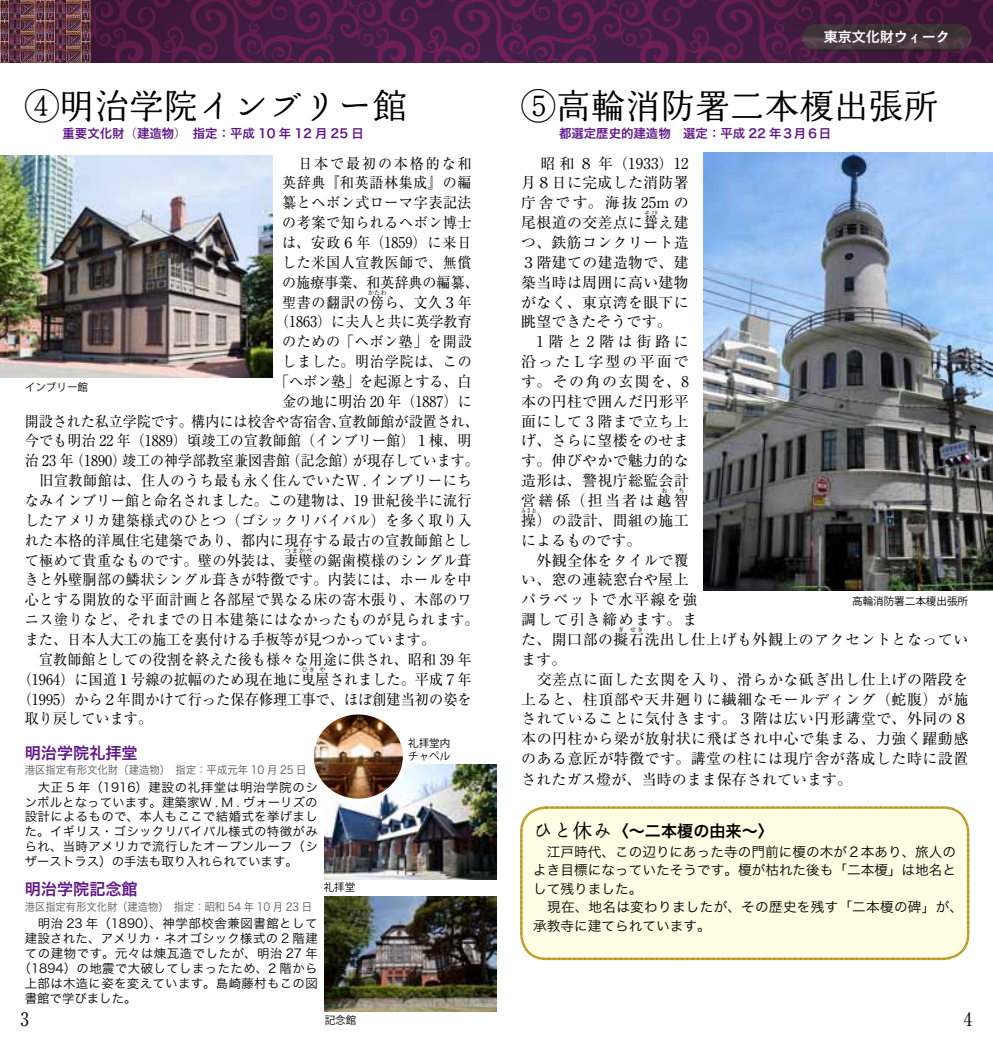
<style>
.page{position:relative;width:993px;height:1042px;background:#fff}
.page>*{position:absolute;margin:0;border:0;box-sizing:border-box;transform-origin:0 0}
.t1{font:34.65px "Marumin Old 90 pv RKSJ H";color:#000}
.t2{font:18.55px "Ryumin Pr 5";color:#000;scale:.9 1}
.t3{font:16.1px "Hira Kaku Pro W6";color:#601886}
.t4{font:16.1px "Hira Kaku Pro W6";color:#000}
.t5{font:14.88px/19.8px "Ryumin Pr 5";letter-spacing:.025em;color:#000}
.t6{font:14.88px "Ryumin Pr 5";letter-spacing:.025em;color:#000;scale:.95 1}
.t7{font:14.88px/19.8px "Ryumin Pr 5";letter-spacing:.05em;color:#000;scale:.94 1}
.t8{font:14.88px/19.8px "Ryumin Pr 5";letter-spacing:.005em;color:#000;scale:.95 1}
.t9{font:14.88px "Ryumin Pr 5";color:#000;scale:.94 1}
.t10{font:14.88px "Ryumin Pr 5";letter-spacing:.025em;color:#000;scale:.94 1}
.t11{font:14.88px "Ryumin Pr 5";letter-spacing:.005em;color:#000;scale:.94 1}
.t12{font:14.88px "Ryumin Pr 5";color:#000;scale:.95 1}
.t13{font:14.88px "Ryumin Pr 5";letter-spacing:.055em;color:#000;scale:.94 1}
.t14{font:14px "Hira Sans Old Std W6 90 pv RKSJ H";color:#fff}
.t15{font:13.65px/18.6px "Hira Kaku Pro W3";color:#000}
.t16{font:12.42px/14.9px "Hira Kaku Pro W3";letter-spacing:.03em;color:#000;text-align:justify}
.t17{font:12.42px "Hira Sans Old Std W6";color:#601886}
.t18{font:12.42px "Hira Kaku Pro W3";color:#000}
.t19{font:11.2px "Hira Kaku Pro W3";color:#595757;scale:.92 1}
.t20{font:11.2px "Hira Kaku Pro W3";color:#595757;scale:.93 1}
.t21{font:10.5px/12.4px "Koz Go Pro";color:#000}
.t22{font:6.12px "Ryumin Pr 5";letter-spacing:.15em;color:#000}
.t23{font:6.12px "Ryumin Pr 5";letter-spacing:.15em;color:#000;scale:.7 1}
.s1{font-family:"Marumin Old 90 pv RKSJ H";font-size:19.78px}
</style>
<div class="page">
<img style="left:324px;top:764px;width:172px;height:115px">
<img style="left:324px;top:896px;width:172px;height:115px">
<img style="left:315px;top:715px;width:89px;height:85px">
<div style="left:310px;top:710px;width:96px;height:92px;border:4px solid #fff;border-radius:50%"></div>
<svg style="left:0;top:0;width:874px;height:63px;background:#4c1d46"></svg>
<svg style="left:874px;top:0;width:118px;height:63px;background:#43173b"></svg>
<img style="left:953px;top:24px;width:12px;height:27px">
<img style="left:802px;top:24px;width:151px;height:27px">
<svg style="left:0;top:0;width:90px;height:62px;background:#693f4a"></svg>
<div style="left:520px;top:806px;width:449px;height:154px;background:#fffde3"></div>
<img style="left:0;top:156px;width:272px;height:222px">
<img style="left:703px;top:152px;width:289px;height:438px">
<p class="t14" style="left:823px;top:26px;width:128px">東京文化財ウィーク</p>
<h1 class="t1" style="left:25px;top:88px;width:383px">④明治学院インブリー館</h1>
<p class="t17" style="left:63px;top:124px;width:303px">重要文化財（建造物）　指定：平成 10 年 12 月 25 日</p>
<p class="t7" style="left:282px;top:152px;width:210px;text-indent:16px">日本で最初の本格的な和英辞典『和英語林集成』の編纂とヘボン式ローマ字表記法の考案で知られるヘボン博士は、安政６年（1859）に来日した米国人宣教医師で、無償の施療事業、和英辞典の編纂、聖書の翻訳の傍ら、文久３年</p>
<h1 class="t1" style="left:521px;top:88px;width:418px">⑤高輪消防署二本榎出張所</h1>
<p class="t17" style="left:559px;top:124px;width:273px">都選定歴史的建造物　選定：平成 22 年３月６日</p>
<p class="t5" style="left:521px;top:152px;width:169px;text-align:justify">　昭和８年（1933）12月８日に完成した消防署庁舎です。海抜 25m の尾根道の交差点に聳え建</p>
<p class="t22" style="left:643px;top:208px;width:15px">そび</p>
<p class="t5" style="left:521px;top:232px;width:169px">つ、鉄筋コンクリート造<br>３階建ての建造物で、建築当時は周囲に高い建物がなく、東京湾を眼下に眺望できたそうです。　1階と2階は街路に沿ったL字型の平面です。その角の玄関を、8本の円柱で囲んだ円形平面にして 3 階まで立ち上げ、さらに望楼をのせます。伸びやかで魅力的な造形は、警視庁総監会計営繕係（担当者は越智</p>
<p class="t22" style="left:368px;top:288px;width:20px">かたわ</p>
<p class="t11" style="left:275px;top:310px;width:210px">（1863）に夫人と共に英学教育</p>
<p class="t7" style="left:282px;top:331px;width:203px">のための「ヘボン塾」を開設</p>
<p class="t13" style="left:282px;top:350px;width:203px">しました。明治学院は、この</p>
<p class="t9" style="left:275px;top:370px;width:210px">「ヘボン塾」を起源とする、白</p>
<p class="t11" style="left:282px;top:389px;width:203px">金の地に明治 20 年（1887）に</p>
<p class="t9" style="left:25px;top:409px;width:484px">開設された私立学院です。構内には校舎や寄宿舎、宣教師館が設置され、</p>
<p class="t10" style="left:25px;top:429px;width:476px">今でも明治 22 年（1889）頃竣工の宣教師館（インブリー館）１棟、明</p>
<p class="t9" style="left:25px;top:449px;width:484px">治 23 年（1890）竣工の神学部教室兼図書館（記念館）が現存しています。</p>
<p class="t6" style="left:25px;top:469px;width:471px">　旧宣教師館は、住人のうち最も永く住んでいたＷ . インブリーにち</p>
<p class="t6" style="left:25px;top:489px;width:471px">なみインブリー館と命名されました。この建物は、19 世紀後半に流行</p>
<p class="t6" style="left:25px;top:509px;width:471px">したアメリカ建築様式のひとつ（ゴシックリバイバル）を多く取り入</p>
<p class="t6" style="left:25px;top:528px;width:471px">れた本格的洋風住宅建築であり、都内に現存する最古の宣教師館とし</p>
<p class="t6" style="left:25px;top:548px;width:472px">て極めて貴重なものです。壁の外装は、妻壁の鋸歯模様のシングル葺</p>
<p class="t21" style="left:25px;top:381px;width:65px">インブリー館</p>
<p class="t22" style="left:661px;top:486px;width:8px">お</p>
<p class="t22" style="left:678px;top:486px;width:8px">ち</p>
<p class="t5" style="left:521px;top:509px;width:169px">操）の設計、間組の施工</p>
<p class="t23" style="left:521px;top:506px;width:22px">みさお</p>
<p class="t5" style="left:521px;top:529px;width:448px">によるものです。<br>　外観全体をタイルで覆<br>い、窓の連続窓台や屋上<br>パラペットで水平線を強<br>調して引き締めます。ま<br>た、開口部の擬石洗出し仕上げも外観上のアクセントとなってい</p>
<p class="t22" style="left:284px;top:546px;width:29px">つまかべ</p>
<p class="t6" style="left:25px;top:568px;width:472px">きと外壁胴部の鱗状シングル葺きが特徴です。内装には、ホールを中</p>
<p class="t6" style="left:25px;top:588px;width:471px">心とする開放的な平面計画と各部屋で異なる床の寄木張り、木部のワ</p>
<p class="t6" style="left:25px;top:608px;width:479px">ニス塗りなど、それまでの日本建築にはなかったものが見られます。</p>
<p class="t12" style="left:25px;top:628px;width:433px">また、日本人大工の施工を裏付ける手板等が見つかっています。</p>
<p class="t8" style="left:25px;top:648px;width:472px">　宣教師館としての役割を終えた後も様々な用途に供され、昭和 39 年</p>
<p class="t8" style="left:18px;top:668px;width:479px">（1964）に国道１号線の拡幅のため現在地に曳屋されました。平成７年</p>
<p class="t21" style="left:851px;top:595px;width:117px">高輪消防署二本榎出張所</p>
<p class="t22" style="left:617px;top:625px;width:8px">ぎ</p>
<p class="t22" style="left:629px;top:625px;width:15px">せき</p>
<p class="t5" style="left:521px;top:648px;width:448px">ます。<br>　交差点に面した玄関を入り、滑らかな砥ぎ出し仕上げの階段を上ると、柱頂部や天井廻りに繊細なモールディング（蛇腹）が施されていることに気付きます。３階は広い円形講堂で、外同の８本の円柱から梁が放射状に飛ばされ中心で集まる、力強く躍動感のある意匠が特徴です。講堂の柱には現庁舎が落成した時に設置されたガス燈が、当時のまま保存されています。</p>
<p class="t4" style="left:533px;top:816px;width:242px"><span class="s1">ひと休み</span>〈～二本榎の由来～〉</p>
<p class="t15" style="left:533px;top:841px;width:431px">　江戸時代、この辺りにあった寺の門前に榎の木が２本あり、旅人のよき目標になっていたそうです。榎が枯れた後も「二本榎」は地名として残りました。<br>　現在、地名は変わりましたが、その歴史を残す「二本榎の碑」が、承教寺に建てられています。</p>
<p class="t22" style="left:302px;top:665px;width:15px">ひき</p>
<p class="t22" style="left:319px;top:665px;width:8px">や</p>
<p class="t8" style="left:25px;top:688px;width:471px;text-indent:-7px">（1995）から２年間かけて行った保存修理工事で、ほぼ創建当初の姿を取り戻しています。</p>
<p class="t21" style="left:408px;top:737px;width:44px">礼拝堂内チャペル</p>
<p class="t3" style="left:25px;top:738px;width:114px">明治学院礼拝堂</p>
<p class="t20" style="left:25px;top:760px;width:304px">港区指定有形文化財（建造物）　指定：平成元年 10 月 25 日</p>
<p class="t16" style="left:25px;top:778px;width:294px">　大正 5 年（1916）建設の礼拝堂は明治学院のシンボルとなっています。建築家Ｗ . Ｍ . ヴォーリズの設計によるもので、本人もここで結婚式を挙げました。イギリス・ゴシックリバイバル様式の特徴がみられ、当時アメリカで流行したオープンルーフ（シザーストラス）の手法も取り入れられています。</p>
<p class="t3" style="left:25px;top:875px;width:114px">明治学院記念館</p>
<p class="t19" style="left:25px;top:896px;width:313px">港区指定有形文化財（建造物）　指定：昭和 54 年 10 月 23 日</p>
<p class="t16" style="left:25px;top:915px;width:294px">　明治 23 年（1890）、神学部校舎兼図書館として</p>
<p class="t16" style="left:25px;top:930px;width:294px">建設された、アメリカ・ネオゴシック様式の 2 階建</p>
<p class="t16" style="left:25px;top:945px;width:294px">ての建物です。元々は煉瓦造でしたが、明治 27 年</p>
<p class="t16" style="left:19px;top:960px;width:300px">（1894）の地震で大破してしまったため、2 階から</p>
<p class="t16" style="left:25px;top:974px;width:294px">上部は木造に姿を変えています。島崎藤村もこの図</p>
<p class="t18" style="left:25px;top:987px;width:113px">書館で学びました。</p>
<p class="t2" style="left:21px;top:1004px;width:11px">3</p>
<p class="t2" style="left:963px;top:1004px;width:11px">4</p>
<p class="t21" style="left:323px;top:881px;width:33px">礼拝堂</p>
<p class="t21" style="left:324px;top:1014px;width:33px">記念館</p>
</div>
